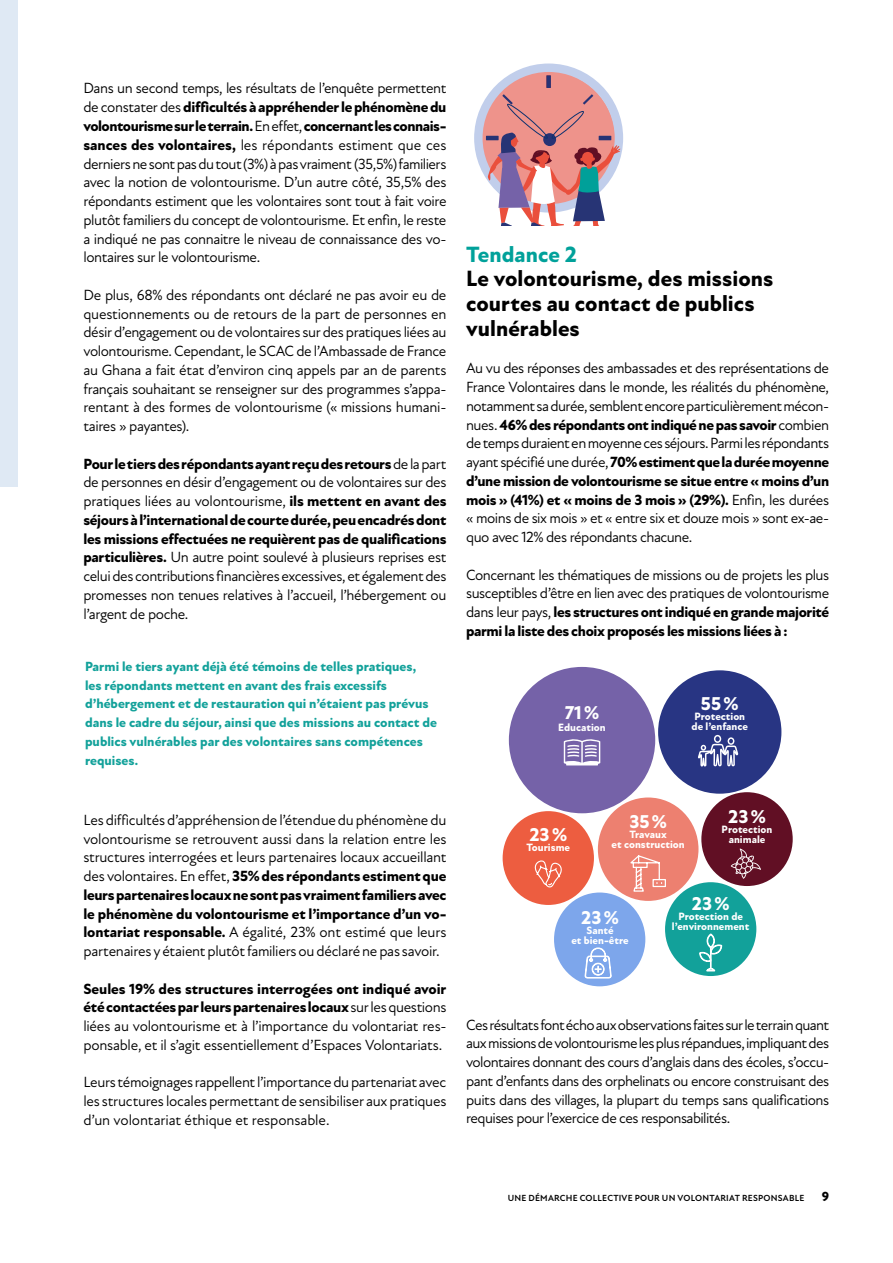
<style>
.page{position:relative;width:893px;height:1263px;background:#fff}
.page>*{position:absolute;margin:0;border:0;box-sizing:border-box;transform-origin:0 0}
.t1{font:800 22.5px/24.8px "New Atten";color:#000}
.t2{font:800 22.5px "New Atten";color:#00a19a}
.t3{font:800 18.9px "New Atten";color:#fff}
.t4{font:15px/18.8px "New Atten";letter-spacing:-.025em;color:#000;text-align:justify}
.t5{font:800 13.5px/18.8px "New Atten";color:#12a19a}
.t6{font:800 13.5px "New Atten";color:#000}
.t7{font:800 10.8px/10.1px "New Atten";color:#fff;text-align:center}
.t8{font:700 9px "New Atten";letter-spacing:.025em;color:#000}
.s1{font-weight:800}
</style>
<div class="page">
<div style="left:0;top:0;width:17px;height:486px;background:#dfe9f4"></div>
<svg style="left:474px;top:64px;width:149px;height:161px"></svg>
<div style="left:509px;top:667px;width:146px;height:146px;background:#7562a8;border-radius:50%"></div>
<svg style="left:564px;top:739px;width:36px;height:26px"></svg>
<div style="left:701px;top:792px;width:92px;height:94px;background:#610f24;border-radius:50%"></div>
<svg style="left:731px;top:848px;width:30px;height:31px"></svg>
<div style="left:598px;top:797px;width:100px;height:104px;background:#ed8070;border-radius:50%"></div>
<svg style="left:630px;top:855px;width:36px;height:37px"></svg>
<div style="left:658px;top:670px;width:123px;height:124px;background:#283583;border-radius:50%"></div>
<svg style="left:698px;top:735px;width:40px;height:32px"></svg>
<div style="left:665px;top:882px;width:91px;height:94px;background:#12a19a;border-radius:50%"></div>
<svg style="left:699px;top:933px;width:23px;height:38px"></svg>
<div style="left:503px;top:811px;width:91px;height:94px;background:#ed5d40;border-radius:50%"></div>
<svg style="left:534px;top:860px;width:28px;height:28px"></svg>
<div style="left:554px;top:892px;width:91px;height:94px;background:#7da6eb;border-radius:50%"></div>
<svg style="left:584px;top:947px;width:28px;height:39px"></svg>
<p class="t4" style="left:83px;top:79px;width:365px">Dans un second temps, les résultats de l’enquête permettent de constater des <span class="s1">difficultés à appréhender le phénomène du volontourisme sur le terrain.</span> En effet, <span class="s1">concernant les connais&shy;sances des volontaires,</span> les répondants estiment que ces derniers ne sont pas du tout (3%) à pas vraiment (35,5%) familiers avec la notion de volontourisme. D’un autre côté, 35,5% des répondants estiment que les volontaires sont tout à fait voire plutôt familiers du concept de volontourisme. Et enfin, le reste a indiqué ne pas connaitre le niveau de connaissance des vo&shy;lontaires sur le volontourisme.</p>
<p class="t4" style="left:83px;top:285px;width:365px">De plus, 68% des répondants ont déclaré ne pas avoir eu de questionnements ou de retours de la part de personnes en désir d’engagement ou de volontaires sur des pratiques liées au volontourisme. Cependant, le SCAC de l’Ambassade de France au Ghana a fait état d’environ cinq appels par an de parents français souhaitant se renseigner sur des programmes s’appa&shy;rentant à des formes de volontourisme (« missions humani&shy;taires » payantes).</p>
<p class="t4" style="left:83px;top:454px;width:365px"><span class="s1">Pour le tiers des répondants ayant reçu des retours</span> de la part de personnes en désir d’engagement ou de volontaires sur des pratiques liées au volontourisme, <span class="s1">ils mettent en avant des séjours à l’international de courte durée, peu encadrés dont les missions effectuées ne requièrent pas de qualifications particulières.</span> Un autre point soulevé à plusieurs reprises est celui des contributions financières excessives, et également des promesses non tenues relatives à l’accueil, l’hébergement ou l’argent de poche.</p>
<p class="t5" style="left:85px;top:657px;width:353px">Parmi le tiers ayant déjà été témoins de telles pratiques,<br>les répondants mettent en avant des frais excessifs d’hébergement et de restauration qui n’étaient pas prévus dans le cadre du séjour, ainsi que des missions au contact de publics vulnérables par des volontaires sans compétences requises.</p>
<p class="t4" style="left:83px;top:810px;width:365px">Les difficultés d’appréhension de l’étendue du phénomène du volontourisme se retrouvent aussi dans la relation entre les structures interrogées et leurs partenaires locaux accueillant des volontaires. En effet, <span class="s1">35% des répondants estiment que leurs partenaires locaux ne sont pas vraiment familiers avec le phénomène du volontourisme et l’importance d’un vo&shy;lontariat responsable.</span> A égalité, 23% ont estimé que leurs partenaires y étaient plutôt familiers ou déclaré ne pas savoir.</p>
<p class="t4" style="left:83px;top:979px;width:365px"><span class="s1">Seules 19% des structures interrogées ont indiqué avoir été contactées par leurs partenaires locaux</span> sur les questions liées au volontourisme et à l’importance du volontariat res&shy;ponsable, et il s’agit essentiellement d’Espaces Volontariats.</p>
<p class="t4" style="left:83px;top:1073px;width:365px">Leurs témoignages rappellent l’importance du partenariat avec les structures locales permettant de sensibiliser aux pratiques d’un volontariat éthique et responsable.</p>
<h1 class="t2" style="left:466px;top:241px;width:112px">Tendance 2</h1>
<h1 class="t1" style="left:466px;top:267px;width:309px">Le volontourisme, des missions courtes au contact de publics vulnérables</h1>
<p class="t4" style="left:466px;top:359px;width:365px">Au vu des réponses des ambassades et des représentations de France Volontaires dans le monde, les réalités du phénomène, notamment sa durée, semblent encore particulièrement mécon&shy;nues. <span class="s1">46% des répondants ont indiqué ne pas savoir</span> combien de temps duraient en moyenne ces séjours. Parmi les répondants ayant spécifié une durée, <span class="s1">70% estiment que la durée moyenne d’une mission de volontourisme se situe entre « moins d’un mois » (41%) et « moins de 3 mois » (29%).</span> Enfin, les durées « moins de six mois » et « entre six et douze mois » sont ex-ae&shy;quo avec 12% des répondants chacune.</p>
<p class="t4" style="left:466px;top:565px;width:365px">Concernant les thématiques de missions ou de projets les plus susceptibles d’être en lien avec des pratiques de volontourisme dans leur pays, <span class="s1">les structures ont indiqué en grande majorité parmi la liste des choix proposés les missions liées à :</span></p>
<p class="t3" style="left:565px;top:701px;width:36px">71%</p>
<p class="t7" style="left:558px;top:723px;width:49px">Education</p>
<p class="t3" style="left:701px;top:692px;width:39px">55%</p>
<p class="t7" style="left:692px;top:711px;width:58px;text-align:left">Protection de l’enfance</p>
<p class="t3" style="left:529px;top:823px;width:39px">23%</p>
<p class="t7" style="left:526px;top:843px;width:45px">Tourisme</p>
<p class="t3" style="left:629px;top:811px;width:39px">35%</p>
<p class="t7" style="left:612px;top:830px;width:75px">Travaux<br>et construction</p>
<p class="t3" style="left:728px;top:805px;width:39px">23%</p>
<p class="t7" style="left:722px;top:824px;width:52px">Protection animale</p>
<p class="t3" style="left:581px;top:907px;width:39px">23%</p>
<p class="t7" style="left:571px;top:926px;width:59px">Santé<br>et bien-être</p>
<p class="t3" style="left:692px;top:893px;width:39px">23%</p>
<p class="t7" style="left:672px;top:912px;width:79px">Protection de l’environnement</p>
<p class="t4" style="left:466px;top:1015px;width:365px">Ces résultats font écho aux observations faites sur le terrain quant aux missions de volontourisme les plus répandues, impliquant des volontaires donnant des cours d’anglais dans des écoles, s’occu&shy;pant d’enfants dans des orphelinats ou encore construisant des puits dans des villages, la plupart du temps sans qualifications requises pour l’exercice de ces responsabilités.</p>
<p class="t8" style="left:508px;top:1192px;width:298px">UNE DÉMARCHE COLLECTIVE POUR UN VOLONTARIAT RESPONSABLE</p>
<p class="t6" style="left:822px;top:1189px;width:9px">9</p>
</div>
